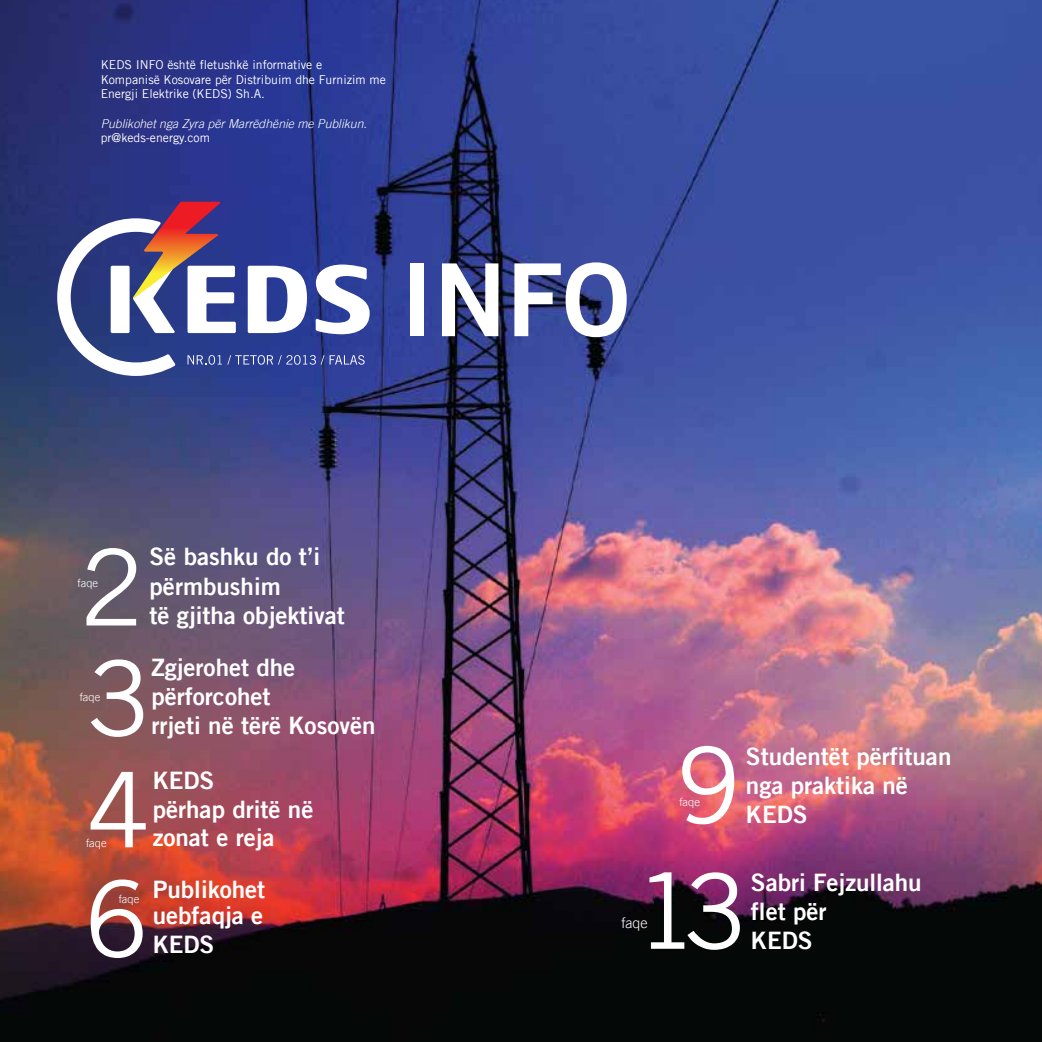
<style>
.page{position:relative;width:1042px;height:1042px;background:#fff}
.page>*{position:absolute;margin:0;border:0;box-sizing:border-box;transform-origin:0 0}
.t1{font:105.7px "KED Sregular";color:#fff}
.t2{font:104.48px "KED Sregular";color:#fff}
.t3{font:24.15px/28.9px "KED Sbold";color:#fff}
.t4{font:14.53px "KED Slight";color:#fff}
.t5{font:12.25px/14.7px "KED Sregular";color:#fff}
.t6{font:12.25px "KED Slightitalic";color:#fff}
.t7{font:11.2px "KED Slight";color:#fff}
</style>
<div class="page">
<img style="left:0;top:0;width:1042px;height:1042px">
<div style="left:410px;top:263px;width:14px;height:73px;background:#fff"></div>
<svg style="left:442px;top:263px;width:56px;height:73px"></svg>
<svg style="left:514px;top:262px;width:113px;height:75px"></svg>
<svg style="left:57px;top:202px;width:313px;height:174px"></svg>
<p class="t5" style="left:101px;top:57px;width:287px">KEDS INFO është fletushkë informative e<br>Kompanisë Kosovare për Distribuim dhe Furnizim me<br>Energji Elektrike (KEDS) Sh.A.</p>
<p class="t6" style="left:101px;top:116px;width:268px">Publikohet nga Zyra për Marrëdhënie me Publikun.</p>
<p class="t5" style="left:101px;top:130px;width:111px">pr@keds-energy.com</p>
<h1 class="t1" style="left:80px;top:524px;width:66px">2</h1>
<p class="t7" style="left:78px;top:576px;width:22px">faqe</p>
<p class="t3" style="left:150px;top:541px;width:172px;line-height:29.6px">Së bashku do t’i përmbushim</p>
<p class="t3" style="left:150px;top:601px;width:197px">të gjitha objektivat</p>
<h2 class="t2" style="left:87px;top:635px;width:65px">3</h2>
<p class="t7" style="left:80px;top:690px;width:22px">faqe</p>
<p class="t3" style="left:151px;top:653px;width:145px">Zgjerohet dhe përforcohet</p>
<p class="t3" style="left:151px;top:711px;width:226px">rrjeti në tërë Kosovën</p>
<p class="t3" style="left:153px;top:765px;width:162px">KEDS<br>përhap dritë në</p>
<h2 class="t2" style="left:87px;top:747px;width:65px">4</h2>
<p class="t3" style="left:153px;top:823px;width:123px">zonat e reja</p>
<p class="t7" style="left:86px;top:836px;width:22px">faqe</p>
<h1 class="t1" style="left:84px;top:855px;width:66px">6</h1>
<p class="t7" style="left:119px;top:892px;width:22px">faqe</p>
<p class="t3" style="left:153px;top:876px;width:114px;line-height:25.4px">Publikohet uebfaqja e</p>
<p class="t3" style="left:153px;top:929px;width:63px">KEDS</p>
<h1 class="t1" style="left:676px;top:722px;width:66px">9</h1>
<p class="t7" style="left:679px;top:796px;width:22px">faqe</p>
<p class="t3" style="left:746px;top:741px;width:207px">Studentët përfituan nga praktika në</p>
<p class="t3" style="left:746px;top:799px;width:63px">KEDS</p>
<h2 class="t2" style="left:635px;top:848px;width:114px">13</h2>
<p class="t3" style="left:751px;top:868px;width:172px">Sabri Fejzullahu flet për<br>KEDS</p>
<p class="t4" style="left:621px;top:914px;width:28px">faqe</p>
</div>
